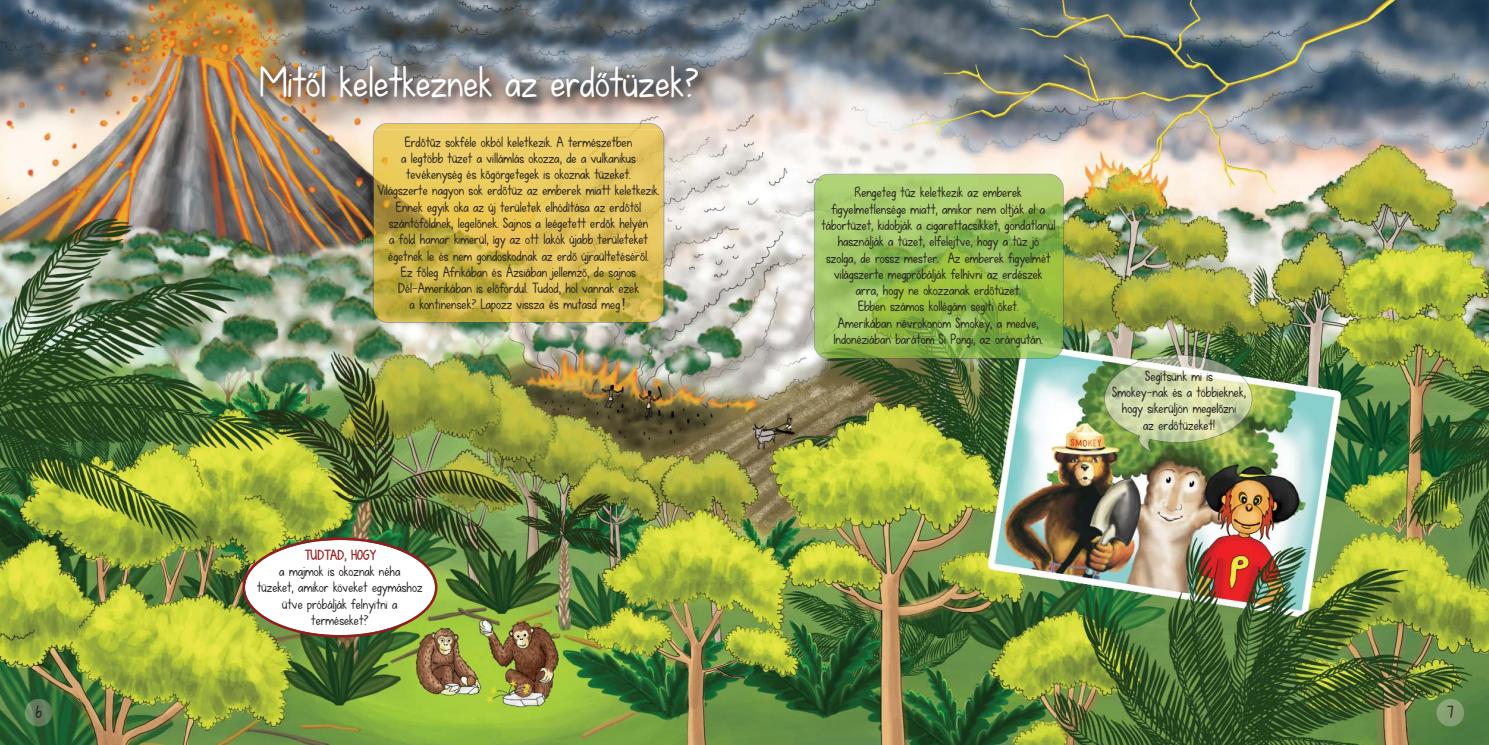
<style>
.page{position:relative;width:1489px;height:745px;background:#fff}
.page>*{position:absolute;margin:0;border:0;box-sizing:border-box;transform-origin:0 0}
.t1{font:42.5px "KG Fall For You";color:#fff}
.t2{font:17.5px "KG Fall For You";color:#231f20}
.t3{font:14.38px/16.2px "KG Fall For You";color:#231f20;text-align:center}
.t4{font:700 14.38px "KG Fall For You";color:#971b1e}
.s1{font-family:"MS Gothic"}
</style>
<div class="page">
<img style="left:0;top:0;width:1488px;height:744px">
<img style="left:1436px;top:698px;width:27px;height:28px">
<img style="left:25px;top:698px;width:27px;height:28px">
<img style="left:1103px;top:354px;width:149px;height:98px">
<img style="left:242px;top:537px;width:195px;height:100px">
<img style="left:373px;top:129px;width:291px;height:193px">
<img style="left:814px;top:174px;width:249px;height:184px">
<img style="left:375px;top:123px;width:286px;height:6px">
<img style="left:376px;top:124px;width:284px;height:5px">
<h1 class="t1" style="left:259px;top:66px;width:441px">Mitől keletkeznek az erdőtüzek?</h1>
<p class="t3" style="left:377px;top:135px;width:284px">Erdőtűz sokféle okból keletkezik. A természetben<br>a legtöbb tüzet a villámlás okozza, de a vulkanikus tevékenység és kőgörgetegek is okoznak tüzeket.<br>Világszerte nagyon sok erdőtüz az emberek miatt keletkezik.<br>Ennek egyik oka az új területek elhódítása az erdőtől szántóföldnek, legelőnek. Sajnos a leégetett erdők helyén<br>a föld hamar kimerül, így az ott lakók újabb területeket égetnek le és nem gondoskodnak az erdő újraültetéséről.<br>Ez főleg Afrikában és Ázsiában jellemző, de sajnos Dél-Amerikában is előfordul. Tudod, hol vannak ezek<br>a kontinensek? Lapozz vissza és mutasd meg<span class="s1">!</span></p>
<p class="t4" style="left:305px;top:549px;width:73px">TUDTAD, HOGY</p>
<p class="t3" style="left:257px;top:564px;width:167px">a majmok is okoznak néha<br>tüzeket, amikor köveket egymáshoz ütve próbálják felnyitni a terméseket?</p>
<p class="t3" style="left:821px;top:186px;width:235px">Rengeteg tűz keletkezik az emberek figyelmetlensége miatt, amikor nem oltják el a tábortüzet, kidobják a cigarettacsikket, gondatlanul használják a tüzet, elfelejtve, hogy a tűz jó szolga, de rossz mester. Az emberek figyelmét világszerte megpróbálják felhívni az erdészek arra, hogy ne okozzanak erdőtüzet.<br>Ebben számos kollégám segíti őket.<br>Amerikában névrokonom Smokey, a medve, Indonéziában barátom Si Pongi, az orángután.</p>
<p class="t3" style="left:1112px;top:369px;width:135px">Segítsünk mi is<br>Smokey-nak és a többieknek, hogy sikerüljön megelőzni<br>az erdőtüzeket!</p>
<p class="t2" style="left:35px;top:705px;width:8px">6</p>
<p class="t2" style="left:1446px;top:705px;width:8px">7</p>
</div>
